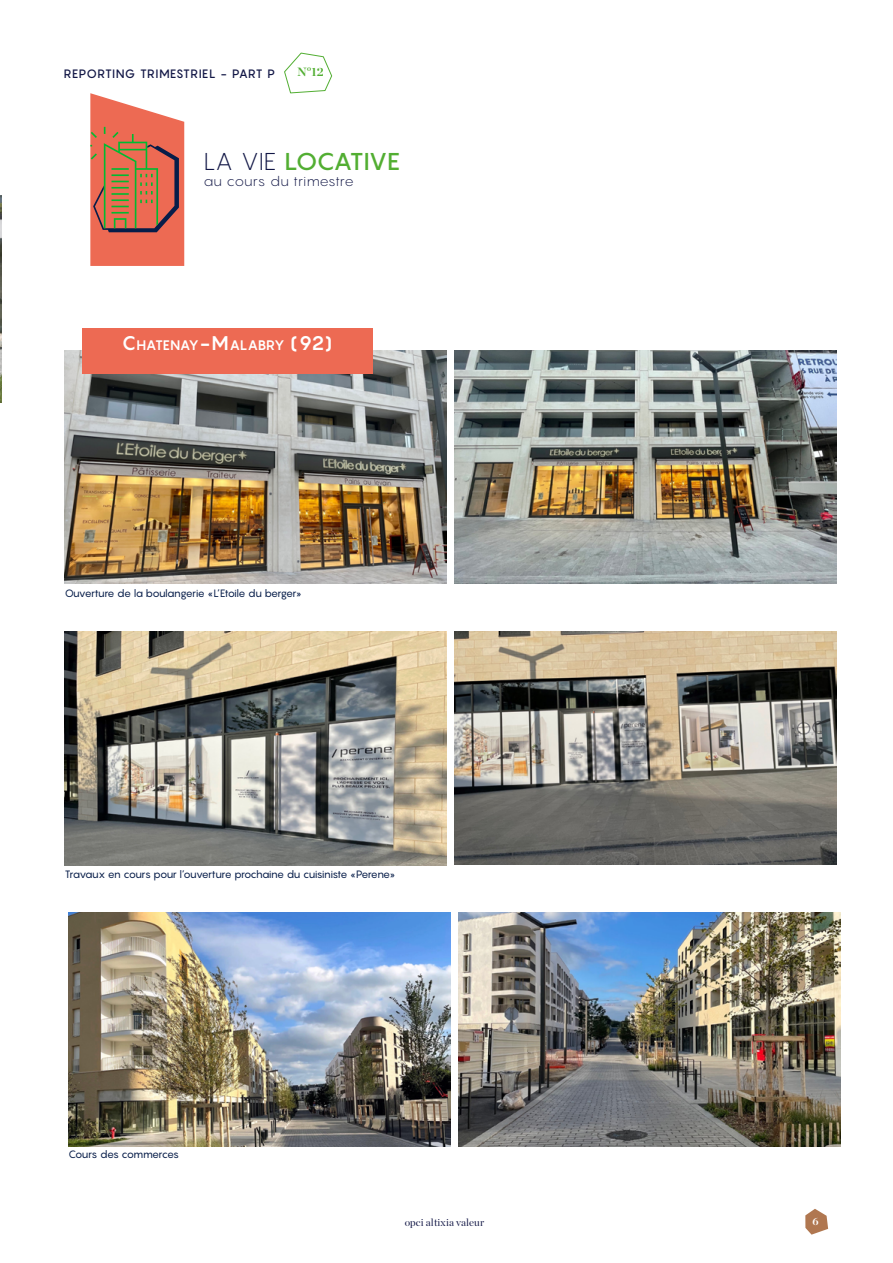
<style>
.page{position:relative;width:893px;height:1263px;background:#fff}
.page>*{position:absolute;margin:0;border:0;box-sizing:border-box;transform-origin:0 0}
.t1{font:500 24px "Pangram";letter-spacing:-.055em;color:#52ae32;scale:1.05 1}
.t2{font:700 13.65px "Pangram";letter-spacing:-.03em;color:#fff}
.t3{font:300 13.5px "Pangram";letter-spacing:-.01em;color:#121746;scale:1.05 1}
.t4{font:500 12px "Pangram";letter-spacing:.035em;color:#121746}
.t5{font:700 12px "Chronicle Display";color:#52ae32}
.t6{font:10.5px "Pangram";letter-spacing:-.06em;color:#071d49}
.t7{font:10.5px "Chronicle Display";letter-spacing:.01em;color:#121746}
.t8{font:700 10.5px "Chronicle Display";color:#fff}
.s1{font-weight:300;color:#121746}
.s2{font-size:19.5px}
</style>
<div class="page">
<svg style="left:805px;top:1209px;width:23px;height:25px"></svg>
<svg style="left:284px;top:52px;width:48px;height:42px"></svg>
<img style="left:0;top:196px;width:1px;height:206px">
<svg style="left:90px;top:93px;width:94px;height:173px"></svg>
<img style="left:65px;top:351px;width:381px;height:233px">
<div style="left:82px;top:328px;width:290px;height:46px;background:#ed6a53"></div>
<img style="left:454px;top:351px;width:382px;height:233px">
<img style="left:65px;top:631px;width:381px;height:234px">
<img style="left:454px;top:631px;width:382px;height:233px">
<img style="left:69px;top:912px;width:381px;height:234px">
<img style="left:458px;top:912px;width:382px;height:234px">
<p class="t4" style="left:64px;top:65px;width:213px">REPORTING TRIMESTRIEL - PART P</p>
<p class="t5" style="left:297px;top:62px;width:28px">N°12</p>
<h1 class="t1" style="left:203px;top:146px;width:189px"><span class="s1">LA VIE</span> LOCATIVE</h1>
<p class="t3" style="left:203px;top:173px;width:145px">au cours du trimestre</p>
<h2 class="t2" style="left:122px;top:337px;width:212px"><span class="s2">C</span> HATENAY<span class="s2">-M</span> ALABRY <span class="s2">(92)</span></h2>
<p class="t6" style="left:65px;top:586px;width:239px">Ouverture de la boulangerie «L’Etoile du berger»</p>
<p class="t6" style="left:65px;top:867px;width:332px">Travaux en cours pour l’ouverture prochaine du cuisiniste «Perene»</p>
<p class="t6" style="left:69px;top:1148px;width:112px">Cours des commerces</p>
<p class="t7" style="left:405px;top:1214px;width:81px">opci altixia valeur</p>
<p class="t8" style="left:813px;top:1213px;width:8px">6</p>
</div>
